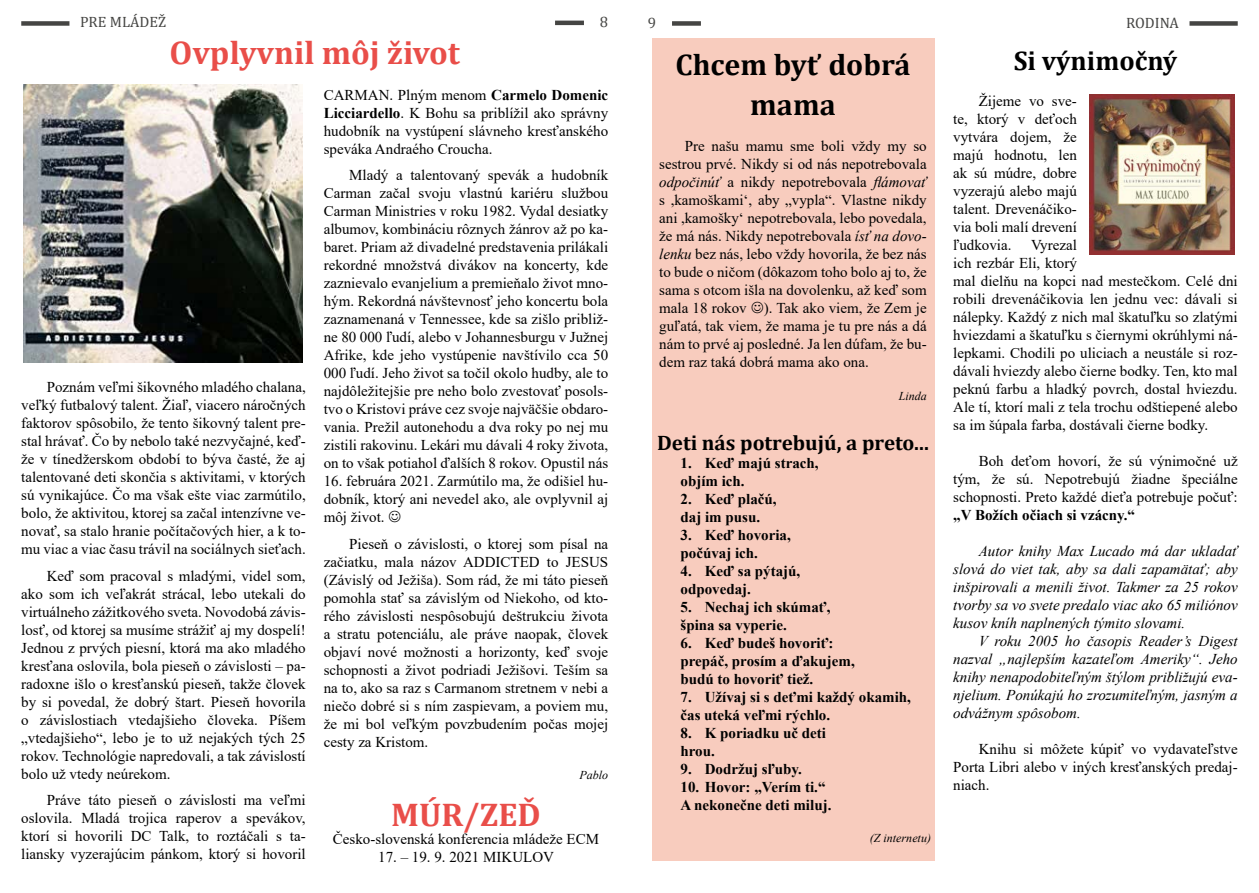
<style>
.page{position:relative;width:1259px;height:893px;background:#fff}
.page>*{position:absolute;margin:0;border:0;box-sizing:border-box;transform-origin:0 0}
.t1{font:700 33px "Cambria";color:#e94e49}
.t2{font:700 30px/39.6px "Cambria";color:#000;text-align:center}
.t3{font:700 27px "Cambria";color:#000}
.t4{font:700 21px "Cambria";color:#000}
.t5{font:15px/18px "Times New Roman";color:#000;text-align:justify}
.t6{font:italic 15px/18px "Times New Roman";color:#000;text-align:justify}
.t7{font:700 15px/18px "Times New Roman";color:#000}
.t8{font:15px "Cambria";color:#454543}
.t9{font:italic 12px "Times New Roman";color:#000}
.s1{font-weight:700}
.s2{font-style:italic}
</style>
<div class="page">
<hr style="left:555px;top:21px;width:29px;height:4px;background:#454543">
<div style="left:672px;top:21px;width:29px;height:5px;background:#454543"></div>
<div style="left:21px;top:21px;width:48px;height:5px;background:#454543"></div>
<div style="left:1189px;top:21px;width:48px;height:5px;background:#454543"></div>
<div style="left:652px;top:38px;width:283px;height:823px;background:#f8ccbe"></div>
<img style="left:24px;top:84px;width:279px;height:279px">
<img style="left:1089px;top:95px;width:145px;height:160px">
<p class="t8" style="left:80px;top:13px;width:88px">PRE MLÁDEŽ</p>
<p class="t8" style="left:600px;top:13px;width:10px">8</p>
<p class="t8" style="left:648px;top:14px;width:10px">9</p>
<p class="t8" style="left:1126px;top:14px;width:44px">RODINA</p>
<h1 class="t1" style="left:169px;top:29px;width:292px">Ovplyvnil môj život</h1>
<p class="t5" style="left:21px;top:378px;width:286px;text-indent:26px">Poznám veľmi šikovného mladého chalana, veľký futbalový talent. Žiaľ, viacero náročných faktorov spôsobilo, že tento šikovný talent pre&shy;stal hrávať. Čo by nebolo také nezvyčajné, keď&shy;že v tínedžerskom období to býva časté, že aj talentované deti skončia s aktivitami, v ktorých sú vynikajúce. Čo ma však ešte viac zarmútilo, bolo, že aktivitou, ktorej sa začal intenzívne ve&shy;novať, sa stalo hranie počítačových hier, a k to&shy;mu viac a viac času trávil na sociálnych sieťach.</p>
<p class="t5" style="left:21px;top:566px;width:286px;text-indent:26px">Keď som pracoval s mladými, videl som, ako som ich veľakrát strácal, lebo utekali do virtuálneho zážitkového sveta. Novodobá závis&shy;losť, od ktorej sa musíme strážiť aj my dospelí!<br>Jednou z prvých piesní, ktorá ma ako mladého kresťana oslovila, bola pieseň o závislosti – pa&shy;radoxne išlo o kresťanskú pieseň, takže človek by si povedal, že dobrý štart. Pieseň hovorila o závislostiach vtedajšieho človeka. Píšem „vtedajšieho“, lebo je to už nejakých tých 25 rokov. Technológie napredovali, a tak závislostí bolo už vtedy neúrekom.</p>
<p class="t5" style="left:21px;top:791px;width:286px;text-indent:26px">Práve táto pieseň o závislosti ma veľmi oslovila. Mladá trojica raperov a spevákov, ktorí si hovorili DC Talk, to roztáčali s ta&shy;liansky vyzerajúcim pánkom, ktorý si hovoril</p>
<p class="t5" style="left:324px;top:85px;width:286px">CARMAN. Plným menom <span class="s1">Carmelo Domenic Licciardello</span>. K Bohu sa priblížil ako správny hudobník na vystúpení slávneho kresťanského speváka Andraého Croucha.</p>
<p class="t5" style="left:324px;top:166px;width:286px;text-indent:26px">Mladý a talentovaný spevák a hudobník Carman začal svoju vlastnú kariéru službou Carman Ministries v roku 1982. Vydal desiatky albumov, kombináciu rôznych žánrov až po ka&shy;baret. Priam až divadelné predstavenia prilákali rekordné množstvá divákov na koncerty, kde zaznievalo evanjelium a premieňalo život mno&shy;hým. Rekordná návštevnosť jeho koncertu bola zaznamenaná v Tennessee, kde sa zišlo približ&shy;ne 80 000 ľudí, alebo v Johannesburgu v Južnej Afrike, kde jeho vystúpenie navštívilo cca 50<br>000 ľudí. Jeho život sa točil okolo hudby, ale to najdôležitejšie pre neho bolo zvestovať posols&shy;tvo o Kristovi práve cez svoje najväčšie obdaro&shy;vania. Prežil autonehodu a dva roky po nej mu zistili rakovinu. Lekári mu dávali 4 roky života, on to však potiahol ďalších 8 rokov. Opustil nás</p>
<p class="t5" style="left:324px;top:472px;width:286px">16. februára 2021. Zarmútilo ma, že odišiel hu&shy;dobník, ktorý ani nevedel ako, ale ovplyvnil aj môj život.</p>
<p class="t5" style="left:324px;top:534px;width:286px;text-indent:26px">Pieseň o závislosti, o ktorej som písal na začiatku, mala názov ADDICTED to JESUS (Závislý od Ježiša). Som rád, že mi táto pieseň pomohla stať sa závislým od Niekoho, od kto&shy;rého závislosti nespôsobujú deštrukciu života a stratu potenciálu, ale práve naopak, človek objaví nové možnosti a horizonty, keď svoje schopnosti a život podriadi Ježišovi. Teším sa na to, ako sa raz s Carmanom stretnem v nebi a niečo dobré si s ním zaspievam, a poviem mu, že mi bol veľkým povzbudením počas mojej cesty za Kristom.</p>
<p class="t9" style="left:579px;top:767px;width:30px">Pablo</p>
<h1 class="t1" style="left:391px;top:791px;width:151px">MÚR/ZEĎ</h1>
<p class="t5" style="left:333px;top:829px;width:268px">Česko-slovenská konferencia mládeže ECM</p>
<p class="t5" style="left:378px;top:847px;width:177px">17. – 19. 9. 2021 MIKULOV</p>
<h2 class="t2" style="left:675px;top:44px;width:236px">Chcem byť dobrá mama</h2>
<p class="t5" style="left:659px;top:137px;width:269px;text-indent:26px">Pre našu mamu sme boli vždy my so sestrou prvé. Nikdy si od nás nepotrebovala <span class="s2">odpočinúť</span> a nikdy nepotrebovala <span class="s2">flámovať </span>s ,kamoškami‘, aby „vypla“. Vlastne nikdy ani ,kamošky‘ nepotrebovala, lebo povedala, že má nás. Nikdy nepotrebovala <span class="s2">ísť na dovo&shy;lenku</span> bez nás, lebo vždy hovorila, že bez nás to bude o ničom (dôkazom toho bolo aj to, že sama s otcom išla na dovolenku, až keď som mala 18 rokov ). Tak ako viem, že Zem je guľatá, tak viem, že mama je tu pre nás a dá nám to prvé aj posledné. Ja len dúfam, že bu&shy;dem raz taká dobrá mama ako ona.</p>
<p class="t9" style="left:898px;top:387px;width:30px">Linda</p>
<h3 class="t4" style="left:657px;top:428px;width:273px">Deti nás potrebujú, a preto...</h3>
<p class="t7" style="left:680px;top:453px;width:140px">1. Keď majú strach, objím ich.</p>
<p class="t7" style="left:680px;top:489px;width:98px">2. Keď plačú, daj im pusu.</p>
<p class="t7" style="left:680px;top:525px;width:112px">3. Keď hovoria, počúvaj ich.</p>
<p class="t7" style="left:680px;top:561px;width:121px">4. Keď sa pýtajú, odpovedaj.</p>
<p class="t7" style="left:680px;top:597px;width:151px">5. Nechaj ich skúmať, špina sa vyperie.</p>
<p class="t7" style="left:680px;top:633px;width:176px">6. Keď budeš hovoriť: prepáč, prosím a ďakujem, budú to hovoriť tiež.</p>
<p class="t7" style="left:680px;top:687px;width:232px">7. Užívaj si s deťmi každý okamih, čas uteká veľmi rýchlo.</p>
<p class="t7" style="left:680px;top:723px;width:147px">8. K poriadku uč deti hrou.</p>
<p class="t7" style="left:680px;top:759px;width:123px">9. Dodržuj sľuby.</p>
<p class="t7" style="left:680px;top:777px;width:152px">10. Hovor: „Verím ti.“<br>A nekonečne deti miluj.</p>
<p class="t9" style="left:870px;top:830px;width:62px">(Z internetu)</p>
<h3 class="t3" style="left:1013px;top:42px;width:165px">Si výnimočný</h3>
<p class="t5" style="left:953px;top:91px;width:125px;text-indent:26px">Žijeme vo sve&shy;te, ktorý v deťoch vytvára dojem, že majú hodnotu, len ak sú múdre, dobre vyzerajú alebo majú talent. Drevenáčiko&shy;via boli malí drevení ľudkovia.</p>
<p class="t5" style="left:953px;top:235px;width:286px;text-align:left;text-indent:78px">Vyrezal<br>ich rezbár Eli, ktorý<br>mal dielňu na kopci nad mestečkom. Celé dni robili drevenáčikovia len jednu vec: dávali si nálepky. Každý z nich mal škatuľku so zlatými hviezdami a škatuľku s čiernymi okrúhlymi ná&shy;lepkami. Chodili po uliciach a neustále si roz&shy;dávali hviezdy alebo čierne bodky. Ten, kto mal peknú farbu a hladký povrch, dostal hviezdu.<br>Ale tí, ktorí mali z tela trochu odštiepené alebo sa im šúpala farba, dostávali čierne bodky.</p>
<p class="t5" style="left:953px;top:451px;width:286px;text-indent:26px">Boh deťom hovorí, že sú výnimočné už tým, že sú. Nepotrebujú žiadne špeciálne schopnosti. Preto každé dieťa potrebuje počuť:</p>
<p class="t7" style="left:953px;top:505px;width:183px">„V Božích očiach si vzácny.“</p>
<p class="t6" style="left:953px;top:542px;width:286px;text-indent:26px">Autor knihy Max Lucado má dar ukladať slová do viet tak, aby sa dali zapamätať; aby inšpirovali a menili život. Takmer za 25 rokov tvorby sa vo svete predalo viac ako 65 miliónov kusov kníh naplnených týmito slovami.</p>
<p class="t6" style="left:953px;top:632px;width:286px;text-indent:26px">V roku 2005 ho časopis Reader’s Digest nazval „najlepším kazateľom Ameriky“. Jeho knihy nenapodobiteľným štýlom približujú eva&shy;njelium. Ponúkajú ho zrozumiteľným, jasným a odvážnym spôsobom.</p>
<p class="t5" style="left:953px;top:739px;width:286px;text-indent:26px">Knihu si môžete kúpiť vo vydavateľstve Porta Libri alebo v iných kresťanských predaj&shy;niach.</p>
</div>
